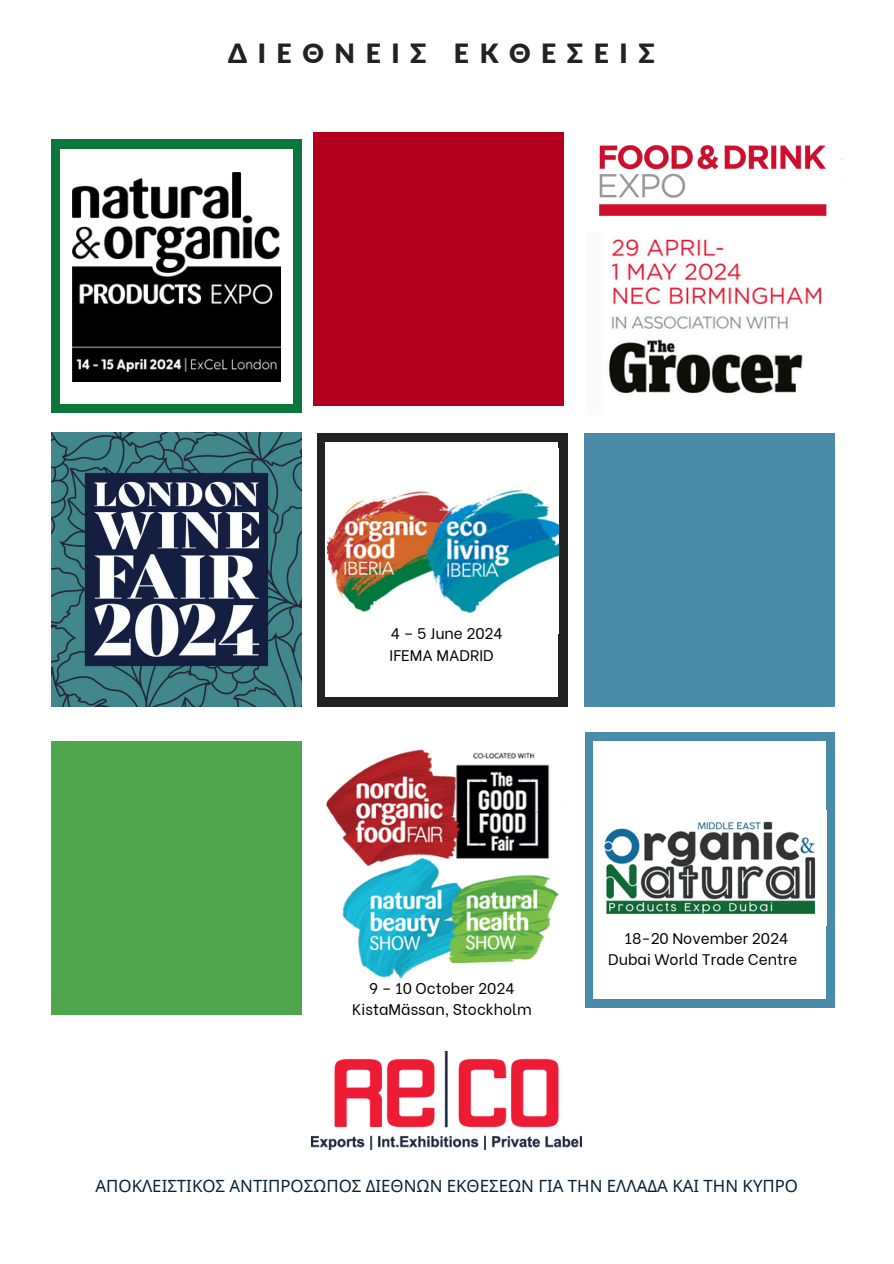
<style>
.page{position:relative;width:894px;height:1264px;background:#fff}
.page>*{position:absolute;margin:0;border:0;box-sizing:border-box;transform-origin:0 0}
.t1{font:900 26.4px "Lato";letter-spacing:.4em;color:#222}
.t2{font:16.8px "Noto Sans";color:#052337}
.t3{font:15.3px/21.3px "Be Vietnam";color:#000;text-align:center}
</style>
<div class="page">
<div style="left:317px;top:433px;width:250px;height:273px;background:#222"></div>
<div style="left:584px;top:433px;width:249px;height:273px;background:#4b8baa"></div>
<img style="left:599px;top:145px;width:228px;height:70px">
<div style="left:325px;top:442px;width:233px;height:255px;background:#fff"></div>
<img style="left:311px;top:1051px;width:270px;height:98px">
<img style="left:608px;top:239px;width:214px;height:155px">
<img style="left:327px;top:489px;width:231px;height:125px">
<div style="left:585px;top:732px;width:249px;height:275px;background:#4b8baa"></div>
<div style="left:593px;top:741px;width:233px;height:257px;background:#fff"></div>
<img style="left:604px;top:821px;width:212px;height:93px">
<div style="left:51px;top:139px;width:250px;height:273px;background:#0c773d"></div>
<div style="left:60px;top:149px;width:232px;height:255px;background:#fff"></div>
<img style="left:72px;top:173px;width:208px;height:208px">
<img style="left:51px;top:433px;width:250px;height:273px">
<div style="left:314px;top:132px;width:249px;height:273px;background:#b4001d"></div>
<div style="left:51px;top:741px;width:250px;height:273px;background:#4fa64c"></div>
<img style="left:326px;top:749px;width:224px;height:109px">
<img style="left:342px;top:858px;width:217px;height:121px">
<p class="t1" style="left:228px;top:37px;width:428px">ΔΙΕΘΝΕΙΣ ΕΚΘΕΣΕΙΣ</p>
<p class="t3" style="left:391px;top:621px;width:113px">4 – 5 June 2024</p>
<p class="t3" style="left:389px;top:642px;width:105px">IFEMA MADRID</p>
<p class="t3" style="left:352px;top:975px;width:181px">9 – 10 October 2024<br>KistaMässan, Stockholm</p>
<p class="t3" style="left:624px;top:925px;width:165px">18-20 November 2024</p>
<p class="t3" style="left:608px;top:947px;width:190px">Dubai World Trade Centre</p>
<p class="t2" style="left:95px;top:1174px;width:704px">ΑΠΟΚΛΕΙΣΤΙΚΟΣ ΑΝΤΙΠΡΟΣΩΠΟΣ ΔΙΕΘΝΩΝ ΕΚΘΕΣΕΩΝ ΓΙΑ ΤΗΝ ΕΛΛΑΔΑ ΚΑΙ ΤΗΝ ΚΥΠΡΟ</p>
</div>
